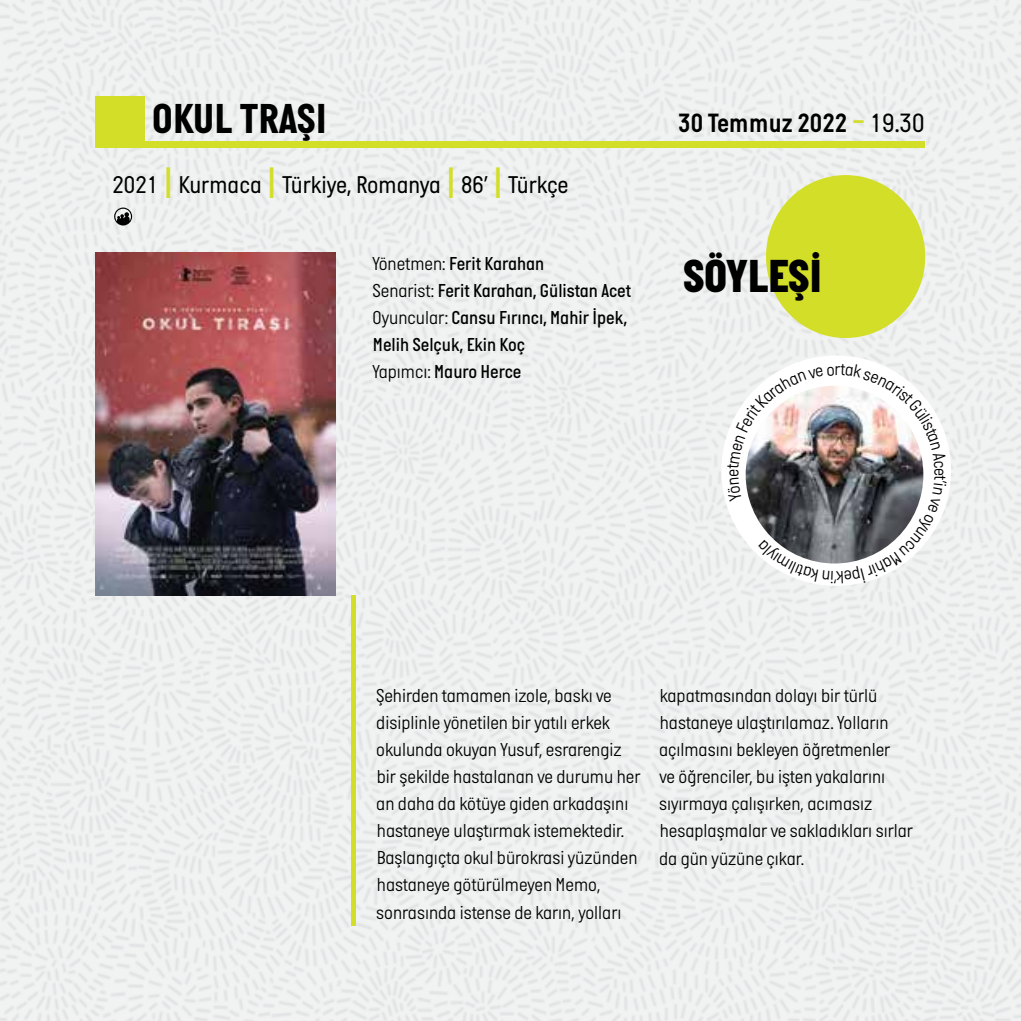
<style>
.page{position:relative;width:1021px;height:1021px;background:#fff}
.page>*{position:absolute;margin:0;border:0;box-sizing:border-box;transform-origin:0 0}
.t1{font:800 47.25px "Italian Plate No Two";letter-spacing:-.005em;color:#000}
.t2{font:700 42.75px "Italian Plate No Two";color:#000}
.t3{font:27px "Italian Plate No Two D Bd";color:#000}
.t4{font:24.75px "Italian Plate No Two";color:#000}
.t5{font:300 19.12px/27px "Italian Plate No Two";color:#000}
.t6{font:500 19.12px/27px "Italian Plate No Two";color:#000}
.s1{font-style:inherit}
.s2{font-family:"Italian Plate No Two";font-size:40.5px;color:#d3de28}
.s3{font-family:"Italian Plate No Two"}
.s4{font-size:45px;color:#d3de28}
.s5{font-weight:300}
</style>
<div class="page">
<img style="left:0;top:0;width:1020px;height:1020px">
<div style="left:96px;top:96px;width:49px;height:48px;background:#d3de28"></div>
<div style="left:96px;top:142px;width:829px;height:6px;background:#d3de28"></div>
<div style="left:351px;top:595px;width:5px;height:330px;background:#d3de28"></div>
<svg style="left:114px;top:207px;width:18px;height:18px"></svg>
<div style="left:721px;top:355px;width:230px;height:231px;background:#fff;border-radius:50%"></div>
<div style="left:766px;top:175px;width:159px;height:163px;background:#d3de28;border-radius:50%"></div>
<img style="left:96px;top:252px;width:240px;height:343px">
<img style="left:727px;top:364px;width:219px;height:219px">
<h2 class="t2" style="left:152px;top:96px;width:176px">OKUL TRAŞI</h2>
<h3 class="t3" style="left:678px;top:108px;width:248px"><span class="s1">30</span> Temmuz 2022 <span class="s2">-</span> <span class="s3">19.30</span></h3>
<p class="t4" style="left:113px;top:171px;width:457px">2021 <span class="s4">I</span> Kurmaca <span class="s4">I</span> Türkiye, Romanya <span class="s4">I</span> 86’ <span class="s4">I</span> Türkçe</p>
<p class="t6" style="left:372px;top:250px;width:260px"><span class="s5">Yönetmen:</span> Ferit Karahan<br><span class="s5">Senarist:</span> Ferit Karahan, Gülistan Acet<br><span class="s5">Oyuncular:</span> Cansu Fırıncı, Mahir İpek,<br>Melih Selçuk, Ekin Koç<br><span class="s5">Yapımcı:</span> Mauro Herce</p>
<h1 class="t1" style="left:683px;top:250px;width:140px">SÖYLEŞİ</h1>
<p class="t5" style="left:376px;top:682px;width:266px">Şehirden tamamen izole, baskı ve disiplinle yönetilen bir yatılı erkek okulunda okuyan Yusuf, esrarengiz bir şekilde hastalanan ve durumu her an daha da kötüye giden arkadaşını hastaneye ulaştırmak istemektedir.<br>Başlangıçta okul bürokrasi yüzünden hastaneye götürülmeyen Memo, sonrasında istense de karın, yolları</p>
<p class="t5" style="left:659px;top:682px;width:255px">kapatmasından dolayı bir türlü hastaneye ulaştırılamaz. Yolların açılmasını bekleyen öğretmenler<br>ve öğrenciler, bu işten yakalarını sıyırmaya çalışırken, acımasız hesaplaşmalar ve sakladıkları sırlar da gün yüzüne çıkar.</p>
</div>
